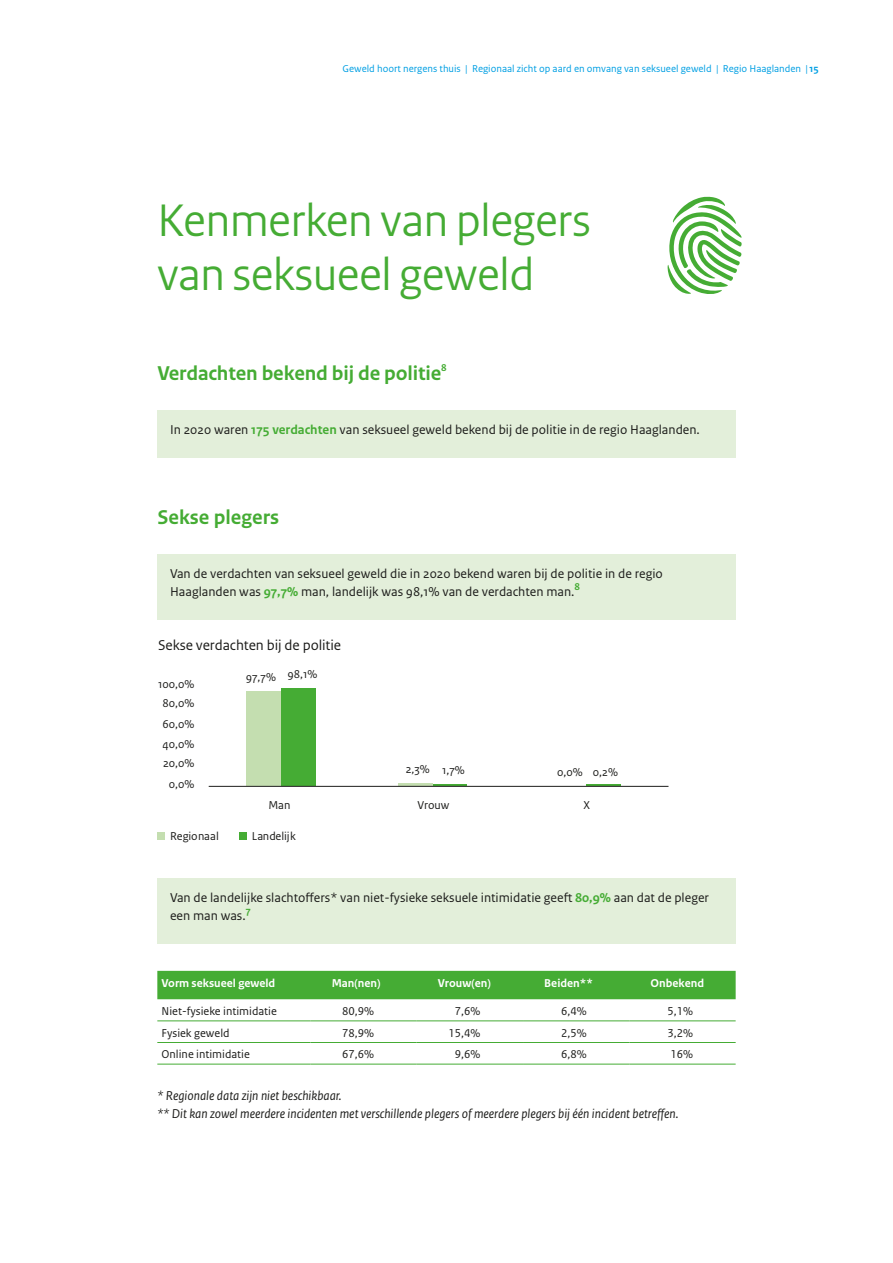
<style>
.page{position:relative;width:893px;height:1263px;background:#fff}
.page>*{position:absolute;margin:0;border:0;box-sizing:border-box;transform-origin:0 0}
.i-02_RO_Titel_Hoofds{font:48px/54px "Rijksoverheid Sans Heading";color:#45ac34}
.i-04_RO_Paragraafkop{font:700 21px "Rijksoverheid Sans Text";letter-spacing:-.005em;color:#45ac34}
.t1{font:15px "Rijksoverheid Sans Text";letter-spacing:-.005em;color:#1d1d1b}
._24_RO_Kader_Broodte{font:13.5px/18px "Rijksoverheid Sans Text";color:#1d1d1b}
._10_RO_Broodtekst{font:italic 13.5px "Rijksoverheid Sans Text";color:#1d1d1b}
._32_RO_Tabel_Broodte{font:12px "Rijksoverheid Sans Text";color:#1d1d1b}
._30_RO_Tabel_Kop{font:700 12px "Rijksoverheid Sans Text";color:#fff}
.t2{font:10.5px "Rijksoverheid Sans Text";color:#009fe3}
.s1{font-weight:700}
.s2{font-weight:700;color:#45ac34}
</style>
<div class="page">
<div style="left:157px;top:410px;width:579px;height:48px;background:#e3efda"></div>
<div style="left:157px;top:554px;width:579px;height:66px;background:#e3efda"></div>
<div style="left:157px;top:878px;width:579px;height:66px;background:#e3efda"></div>
<div style="left:157px;top:832px;width:8px;height:8px;background:#c4deb0"></div>
<div style="left:239px;top:832px;width:7px;height:8px;background:#45ac34"></div>
<div style="left:246px;top:692px;width:35px;height:94px;background:#c4deb0"></div>
<hr style="left:399px;top:783px;width:34px;height:3px;background:#c4deb0">
<hr style="left:586px;top:784px;width:35px;height:2px;background:#45ac34">
<hr style="left:434px;top:784px;width:33px;height:2px;background:#45ac34">
<div style="left:281px;top:688px;width:34px;height:98px;background:#45ac34"></div>
<hr style="left:209px;top:786px;width:459px;height:1px;background:#1d1d1b">
<div style="left:157px;top:971px;width:579px;height:28px;background:#45ac34"></div>
<hr style="left:157px;top:1020px;width:153px;height:1px;background:#45ac34">
<hr style="left:310px;top:1020px;width:107px;height:1px;background:#45ac34">
<hr style="left:417px;top:1020px;width:106px;height:1px;background:#45ac34">
<hr style="left:523px;top:1020px;width:106px;height:1px;background:#45ac34">
<hr style="left:629px;top:1020px;width:107px;height:1px;background:#45ac34">
<hr style="left:157px;top:1042px;width:153px;height:1px;background:#45ac34">
<hr style="left:310px;top:1042px;width:107px;height:1px;background:#45ac34">
<hr style="left:417px;top:1042px;width:106px;height:1px;background:#45ac34">
<hr style="left:523px;top:1042px;width:106px;height:1px;background:#45ac34">
<hr style="left:629px;top:1042px;width:107px;height:1px;background:#45ac34">
<hr style="left:157px;top:1064px;width:153px;height:1px;background:#45ac34">
<hr style="left:310px;top:1064px;width:107px;height:1px;background:#45ac34">
<hr style="left:417px;top:1064px;width:106px;height:1px;background:#45ac34">
<hr style="left:523px;top:1064px;width:106px;height:1px;background:#45ac34">
<hr style="left:629px;top:1064px;width:107px;height:1px;background:#45ac34">
<svg style="left:667px;top:196px;width:75px;height:98px"></svg>
<p class="t2" style="left:343px;top:63px;width:478px">Geweld hoort nergens thuis | Regionaal zicht op aard en omvang van seksueel geweld | Regio Haaglanden | <span class="s1">15</span></p>
<p class="i-02_RO_Titel_Hoofds" style="left:157px;top:194px;width:435px">Kenmerken van plegers van seksueel geweld</p>
<h1 class="i-04_RO_Paragraafkop" style="left:157px;top:361px;width:291px">Verdachten bekend bij de politie<sup>8</sup></h1>
<p class="_24_RO_Kader_Broodte" style="left:170px;top:421px;width:531px">In 2020 waren <span class="s2">175 verdachten</span> van seksueel geweld bekend bij de politie in de regio Haaglanden.</p>
<h1 class="i-04_RO_Paragraafkop" style="left:157px;top:505px;width:123px">Sekse plegers</h1>
<p class="_24_RO_Kader_Broodte" style="left:170px;top:565px;width:494px">Van de verdachten van seksueel geweld die in 2020 bekend waren bij de politie in de regio<br>Haaglanden was <span class="s2">97,7%</span> man, landelijk was 98,1% van de verdachten man.<sup>8</sup></p>
<p class="t1" style="left:158px;top:636px;width:185px">Sekse verdachten bij de politie</p>
<p class="_32_RO_Tabel_Broodte" style="left:158px;top:677px;width:38px">100,0%</p>
<p class="_32_RO_Tabel_Broodte" style="left:163px;top:697px;width:34px">80,0%</p>
<p class="_32_RO_Tabel_Broodte" style="left:163px;top:718px;width:34px">60,0%</p>
<p class="_32_RO_Tabel_Broodte" style="left:163px;top:737px;width:33px">40,0%</p>
<p class="_32_RO_Tabel_Broodte" style="left:163px;top:757px;width:33px">20,0%</p>
<p class="_32_RO_Tabel_Broodte" style="left:169px;top:778px;width:27px">0,0%</p>
<p class="_32_RO_Tabel_Broodte" style="left:246px;top:670px;width:32px">97,7%</p>
<p class="_32_RO_Tabel_Broodte" style="left:287px;top:667px;width:31px">98,1%</p>
<p class="_32_RO_Tabel_Broodte" style="left:406px;top:762px;width:26px">2,3%</p>
<p class="_32_RO_Tabel_Broodte" style="left:557px;top:765px;width:27px">0,0%</p>
<p class="_32_RO_Tabel_Broodte" style="left:442px;top:763px;width:24px">1,7%</p>
<p class="_32_RO_Tabel_Broodte" style="left:593px;top:765px;width:27px">0,2%</p>
<p class="_32_RO_Tabel_Broodte" style="left:268px;top:798px;width:24px">Man</p>
<p class="_32_RO_Tabel_Broodte" style="left:417px;top:798px;width:34px">Vrouw</p>
<p class="_32_RO_Tabel_Broodte" style="left:583px;top:798px;width:8px">X</p>
<p class="_32_RO_Tabel_Broodte" style="left:170px;top:829px;width:51px">Regionaal</p>
<p class="_32_RO_Tabel_Broodte" style="left:252px;top:829px;width:46px">Landelijk</p>
<p class="_24_RO_Kader_Broodte" style="left:170px;top:889px;width:540px">Van de landelijke slachtoffers* van niet-fysieke seksuele intimidatie geeft <span class="s2">80,9%</span> aan dat de pleger een man was.<sup>7</sup></p>
<p class="_30_RO_Tabel_Kop" style="left:162px;top:976px;width:115px">Vorm seksueel geweld</p>
<p class="_30_RO_Tabel_Kop" style="left:332px;top:976px;width:50px">Man(nen)</p>
<p class="_30_RO_Tabel_Kop" style="left:438px;top:976px;width:54px">Vrouw(en)</p>
<p class="_30_RO_Tabel_Kop" style="left:544px;top:976px;width:50px">Beiden**</p>
<p class="_30_RO_Tabel_Kop" style="left:651px;top:976px;width:55px">Onbekend</p>
<p class="_32_RO_Tabel_Broodte" style="left:162px;top:1004px;width:117px">Niet-fysieke intimidatie</p>
<p class="_32_RO_Tabel_Broodte" style="left:342px;top:1004px;width:34px">80,9%</p>
<p class="_32_RO_Tabel_Broodte" style="left:455px;top:1004px;width:27px">7,6%</p>
<p class="_32_RO_Tabel_Broodte" style="left:561px;top:1004px;width:27px">6,4%</p>
<p class="_32_RO_Tabel_Broodte" style="left:667px;top:1004px;width:27px">5,1%</p>
<p class="_32_RO_Tabel_Broodte" style="left:162px;top:1026px;width:70px">Fysiek geweld</p>
<p class="_32_RO_Tabel_Broodte" style="left:342px;top:1026px;width:34px">78,9%</p>
<p class="_32_RO_Tabel_Broodte" style="left:448px;top:1026px;width:34px">15,4%</p>
<p class="_32_RO_Tabel_Broodte" style="left:561px;top:1026px;width:27px">2,5%</p>
<p class="_32_RO_Tabel_Broodte" style="left:667px;top:1026px;width:27px">3,2%</p>
<p class="_32_RO_Tabel_Broodte" style="left:162px;top:1047px;width:90px">Online intimidatie</p>
<p class="_32_RO_Tabel_Broodte" style="left:342px;top:1047px;width:34px">67,6%</p>
<p class="_32_RO_Tabel_Broodte" style="left:455px;top:1047px;width:27px">9,6%</p>
<p class="_32_RO_Tabel_Broodte" style="left:561px;top:1047px;width:27px">6,8%</p>
<p class="_32_RO_Tabel_Broodte" style="left:670px;top:1047px;width:24px">16%</p>
<p class="_10_RO_Broodtekst" style="left:157px;top:1088px;width:186px">* Regionale data zijn niet beschikbaar.</p>
<p class="_10_RO_Broodtekst" style="left:157px;top:1106px;width:523px">** Dit kan zowel meerdere incidenten met verschillende plegers of meerdere plegers bij één incident betreffen.</p>
</div>
